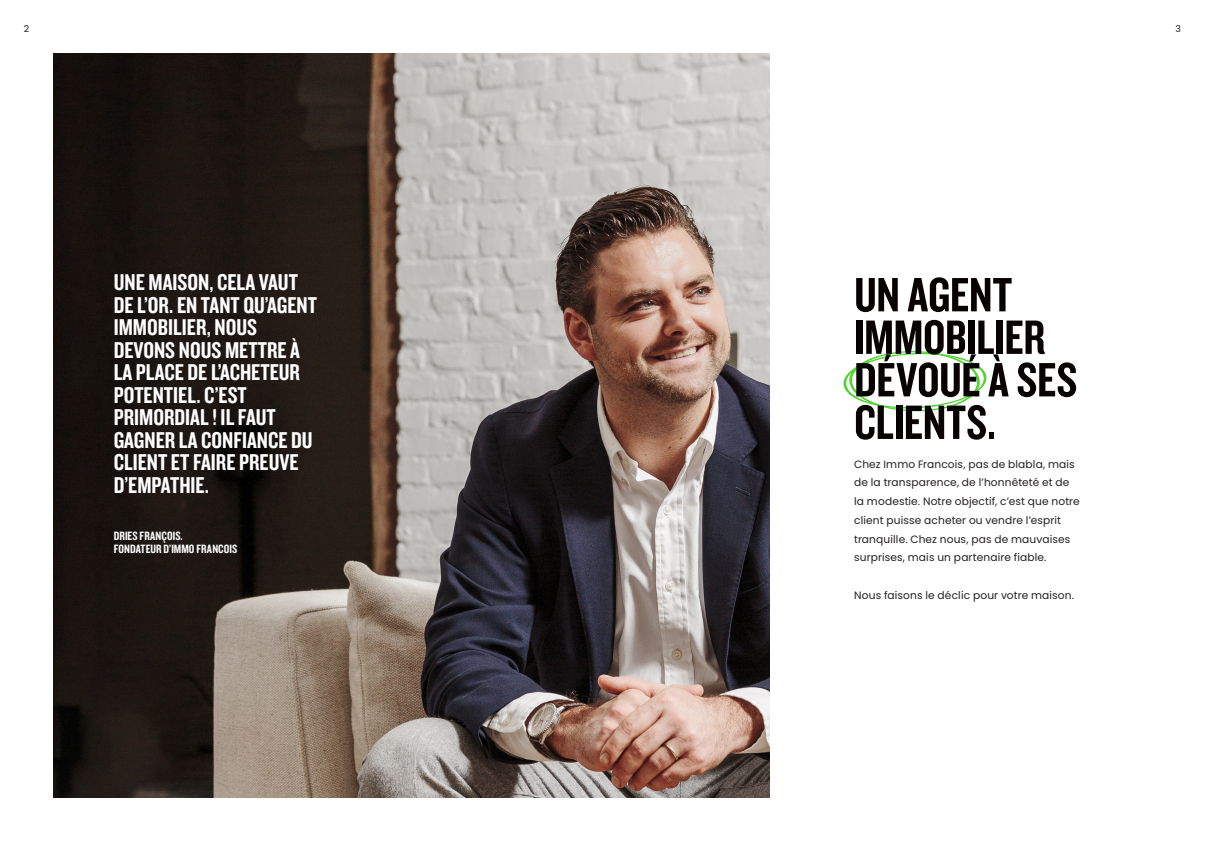
<style>
.page{position:relative;width:1205px;height:851px;background:#fff}
.page>*{position:absolute;margin:0;border:0;box-sizing:border-box;transform-origin:0 0}
.t1{font:50px/42.5px "Knockout 49 Liteweight";letter-spacing:-.005em;color:#080302}
.INTRO{font:23.75px/22.5px "Knockout 49 Liteweight";color:#fff}
.t2{font:12.5px "Knockout 49 Liteweight";letter-spacing:.005em;color:#fff}
.BODY{font:10.62px/18.8px "Poppins";letter-spacing:.01em;color:#231f20}
.t3{font:9.38px "Poppins";color:#231f20}
</style>
<div class="page">
<img style="left:53px;top:53px;width:716px;height:744px">
<svg style="left:843px;top:351px;width:144px;height:61px"></svg>
<p class="t3" style="left:24px;top:23px;width:7px">2</p>
<p class="t3" style="left:1175px;top:23px;width:7px">3</p>
<p class="INTRO" style="left:114px;top:270px;width:205px">UNE MAISON, CELA VAUT<br>DE L’OR. EN TANT QU’AGENT<br>IMMOBILIER, NOUS<br>DEVONS NOUS METTRE À<br>LA PLACE DE L’ACHETEUR<br>POTENTIEL. C’EST<br>PRIMORDIAL ! IL FAUT<br>GAGNER LA CONFIANCE DU<br>CLIENT ET FAIRE PREUVE<br>D’EMPATHIE.</p>
<p class="t2" style="left:114px;top:528px;width:71px">DRIES FRANÇOIS.</p>
<p class="t2" style="left:114px;top:540px;width:125px">FONDATEUR D’IMMO FRANCOIS</p>
<p class="t1" style="left:854px;top:272px;width:225px">UN AGENT<br>IMMOBILIER<br>DÉVOUÉ À SES<br>CLIENTS.</p>
<p class="BODY" style="left:854px;top:454px;width:227px">Chez Immo Francois, pas de blabla, mais de la transparence, de l’honnêteté et de la modestie. Notre objectif, c’est que notre client puisse acheter ou vendre l’esprit tranquille. Chez nous, pas de mauvaises surprises, mais un partenaire fiable.</p>
<p class="BODY" style="left:854px;top:585px;width:221px">Nous faisons le déclic pour votre maison.</p>
</div>
